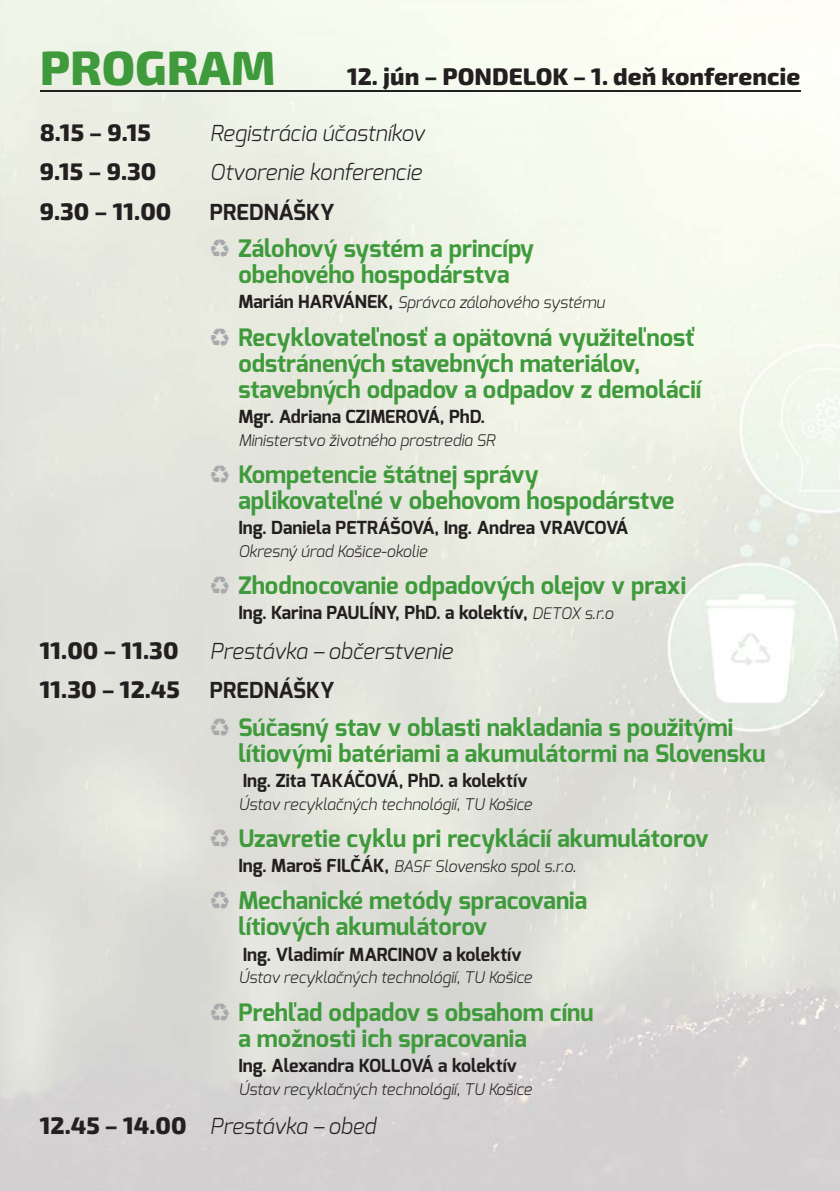
<style>
.page{position:relative;width:840px;height:1191px;background:#fff}
.page>*{position:absolute;margin:0;border:0;box-sizing:border-box;transform-origin:0 0}
.t1{font:800 48px "Exo 2";color:#3f9a3c}
.t2{font:700 24px/26px "Exo";color:#3f9a3c}
.t3{font:800 24px "Exo 2";color:#231f20}
.t4{font:italic 300 22px "Exo";color:#231f20}
.t5{font:700 22px "Exo";color:#231f20}
.t6{font:700 18px "Exo";color:#231f20}
.t7{font:italic 300 16px "Exo";color:#231f20}
.s1{font-family:"Recycle";font-weight:400;font-size:18px;color:#a7a9ac}
.s2{font-weight:700;font-style:normal;font-size:18px}
.s3{font-weight:300;font-style:italic;font-size:16px}
.s4{font-family:"Exo";font-weight:700;font-size:22px}
.s5{font-family:"Exo 2";font-weight:800;font-style:normal;font-size:24px}
</style>
<div class="page">
<img style="left:0;top:0;width:560px;height:559px">
<img style="left:560px;top:0;width:279px;height:1122px">
<hr style="left:40px;top:90px;width:759px;height:1px;background:#231f20">
<h1 class="t1" style="left:40px;top:50px;width:237px">PROGRAM</h1>
<p class="t3" style="left:347px;top:68px;width:454px">12. jún – PONDELOK – 1. deň konferencie</p>
<p class="t3" style="left:40px;top:124px;width:113px">8.15 – 9.15</p>
<p class="t4" style="left:210px;top:123px;width:216px">Registrácia účastníkov</p>
<p class="t3" style="left:40px;top:163px;width:118px">9.15 – 9.30</p>
<p class="t4" style="left:210px;top:162px;width:213px">Otvorenie konferencie</p>
<p class="t3" style="left:40px;top:203px;width:133px">9.30 – 11.00</p>
<p class="t5" style="left:210px;top:201px;width:126px">PREDNÁŠKY</p>
<p class="t2" style="left:210px;top:237px;width:325px;text-align:center"><span class="s1">C</span> Zálohový systém a princípy obehového hospodárstva</p>
<p class="t7" style="left:238px;top:295px;width:368px"><span class="s2">Marián HARVÁNEK,</span> Správca zálohového systému</p>
<p class="t2" style="left:238px;top:325px;width:464px;text-indent:-28px"><span class="s1">C</span> Recyklovateľnosť a opätovná využiteľnosť odstránených stavebných materiálov, stavebných odpadov a odpadov z demolácií</p>
<p class="t6" style="left:238px;top:407px;width:248px">Mgr. Adriana CZIMEROVÁ, PhD.</p>
<p class="t7" style="left:238px;top:432px;width:258px">Ministerstvo životného prostredia SR</p>
<p class="t2" style="left:238px;top:463px;width:437px;text-indent:-28px"><span class="s1">C</span> Kompetencie štátnej správy aplikovateľné v obehovom hospodárstve</p>
<p class="t6" style="left:238px;top:519px;width:391px">Ing. Daniela PETRÁŠOVÁ, Ing. Andrea VRAVCOVÁ</p>
<p class="t7" style="left:238px;top:543px;width:190px">Okresný úrad Košice-okolie</p>
<p class="t2" style="left:210px;top:574px;width:477px"><span class="s1">C</span> Zhodnocovanie odpadových olejov v praxi</p>
<p class="t6" style="left:238px;top:604px;width:376px">Ing. Karina PAULÍNY, PhD. a kolektív, <span class="s3">DETOX s.r.o</span></p>
<p class="t3" style="left:40px;top:642px;width:140px">11.00 – 11.30</p>
<p class="t4" style="left:210px;top:640px;width:244px">Prestávka – občerstvenie</p>
<p class="t3" style="left:40px;top:681px;width:296px">11.30 – 12.45 <span class="s4">PREDNÁŠKY</span></p>
<p class="t2" style="left:238px;top:715px;width:528px;text-indent:-28px"><span class="s1">C</span> Súčasný stav v oblasti nakladania s použitými lítiovými batériami a akumulátormi na Slovensku</p>
<p class="t6" style="left:243px;top:771px;width:286px">Ing. Zita TAKÁČOVÁ, PhD. a kolektív</p>
<p class="t7" style="left:238px;top:796px;width:295px">Ústav recyklačných technológií, TU Košice</p>
<p class="t2" style="left:210px;top:826px;width:500px"><span class="s1">C</span> Uzavretie cyklu pri recyklácií akumulátorov</p>
<p class="t7" style="left:238px;top:858px;width:339px"><span class="s2">Ing. Maroš FILČÁK,</span> BASF Slovensko spol s.r.o.</p>
<p class="t2" style="left:238px;top:889px;width:350px;text-indent:-28px"><span class="s1">C</span> Mechanické metódy spracovania lítiových akumulátorov</p>
<p class="t6" style="left:243px;top:945px;width:280px">Ing. Vladimír MARCINOV a kolektív</p>
<p class="t7" style="left:238px;top:970px;width:295px">Ústav recyklačných technológií, TU Košice</p>
<p class="t2" style="left:238px;top:1000px;width:356px;text-indent:-28px"><span class="s1">C</span> Prehľad odpadov s obsahom cínu a možnosti ich spracovania</p>
<p class="t6" style="left:238px;top:1056px;width:280px">Ing. Alexandra KOLLOVÁ a kolektív</p>
<p class="t7" style="left:238px;top:1081px;width:295px">Ústav recyklačných technológií, TU Košice</p>
<p class="t4" style="left:40px;top:1115px;width:337px"><span class="s5">12.45 – 14.00</span> Prestávka – obed</p>
</div>
